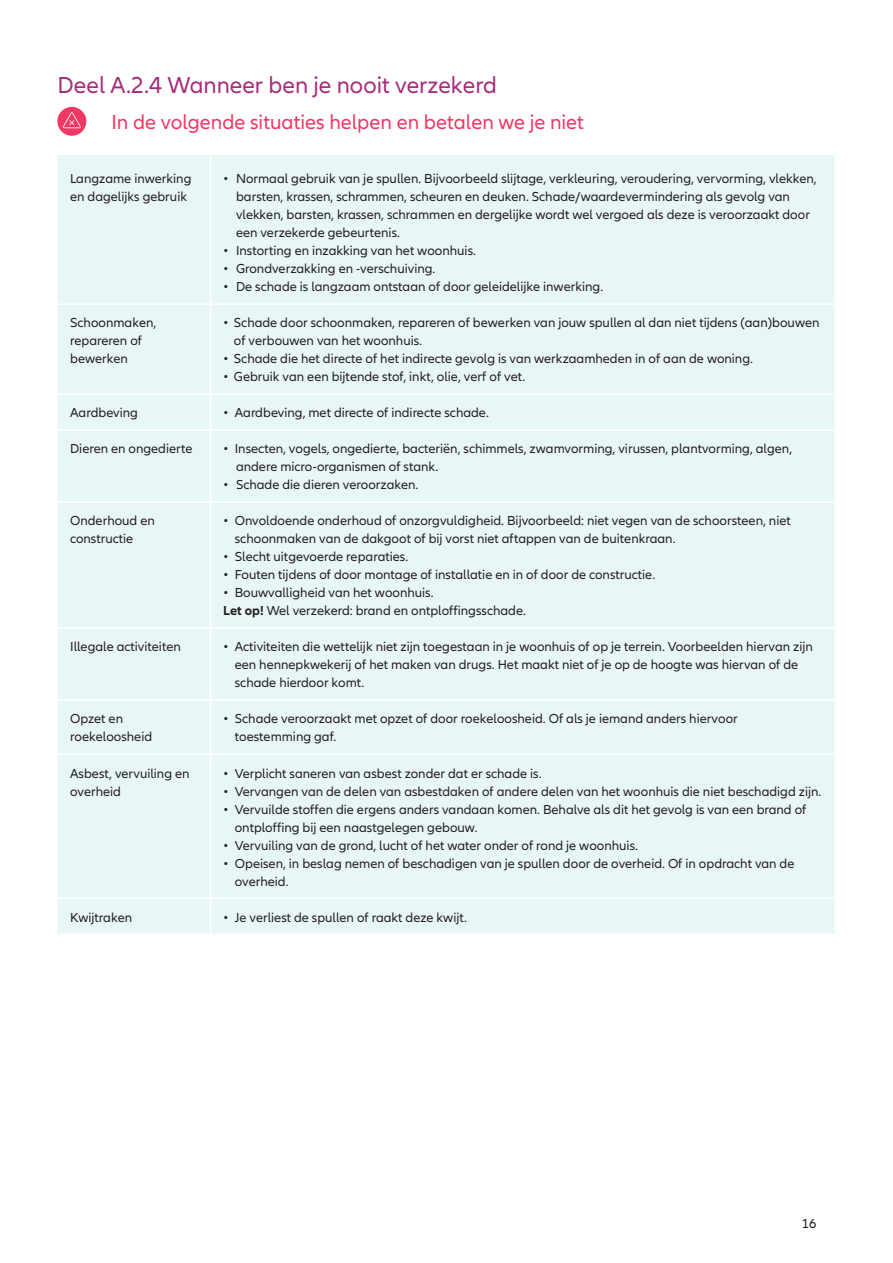
<style>
.page{position:relative;width:893px;height:1263px;background:#fff}
.page>*{position:absolute;margin:0;border:0;box-sizing:border-box;transform-origin:0 0}
.t1{font:24px "Allianz Neo";color:#a62d7b}
.t2{font:21px "Allianz Neo";color:#ef3864}
.Paragraaf{font:13.5px/18px "Allianz Neo";color:#231f20}
.s1{font-weight:700}
</style>
<div class="page">
<div style="left:57px;top:155px;width:778px;height:778px;background:#e9f6f6"></div>
<hr style="left:57px;top:303px;width:153px;height:2px;background:#fff">
<hr style="left:210px;top:303px;width:626px;height:2px;background:#fff">
<hr style="left:57px;top:393px;width:153px;height:2px;background:#fff">
<hr style="left:210px;top:393px;width:626px;height:2px;background:#fff">
<hr style="left:57px;top:429px;width:153px;height:2px;background:#fff">
<hr style="left:210px;top:429px;width:626px;height:2px;background:#fff">
<hr style="left:57px;top:501px;width:153px;height:2px;background:#fff">
<hr style="left:210px;top:501px;width:626px;height:2px;background:#fff">
<hr style="left:57px;top:627px;width:153px;height:2px;background:#fff">
<hr style="left:210px;top:627px;width:626px;height:2px;background:#fff">
<hr style="left:57px;top:699px;width:153px;height:2px;background:#fff">
<hr style="left:210px;top:699px;width:626px;height:2px;background:#fff">
<hr style="left:57px;top:753px;width:153px;height:2px;background:#fff">
<hr style="left:210px;top:753px;width:626px;height:2px;background:#fff">
<hr style="left:57px;top:897px;width:153px;height:2px;background:#fff">
<hr style="left:210px;top:897px;width:626px;height:2px;background:#fff">
<hr style="left:210px;top:155px;width:1px;height:148px;background:#fff">
<hr style="left:210px;top:305px;width:1px;height:88px;background:#fff">
<hr style="left:210px;top:395px;width:1px;height:34px;background:#fff">
<hr style="left:210px;top:431px;width:1px;height:70px;background:#fff">
<hr style="left:210px;top:503px;width:1px;height:124px;background:#fff">
<hr style="left:210px;top:629px;width:1px;height:70px;background:#fff">
<hr style="left:210px;top:701px;width:1px;height:52px;background:#fff">
<hr style="left:210px;top:755px;width:1px;height:142px;background:#fff">
<hr style="left:210px;top:899px;width:1px;height:34px;background:#fff">
<div style="left:57px;top:107px;width:29px;height:29px;background:#ef3864;border-radius:50%"></div>
<svg style="left:63px;top:112px;width:18px;height:16px"></svg>
<h2 class="t1" style="left:57px;top:72px;width:441px">Deel A.2.4 Wanneer ben je nooit verzekerd</h2>
<h3 class="t2" style="left:111px;top:110px;width:474px">In de volgende situaties helpen en betalen we je niet</h3>
<p class="Paragraaf" style="left:70px;top:170px;width:123px">Langzame inwerking en dagelijks gebruik</p>
<p class="Paragraaf" style="left:236px;top:170px;width:582px;text-indent:-13px">• Normaal gebruik van je spullen. Bijvoorbeeld slijtage, verkleuring, veroudering, vervorming, vlekken, barsten, krassen, schrammen, scheuren en deuken. Schade/waardevermindering als gevolg van vlekken, barsten, krassen, schrammen en dergelijke wordt wel vergoed als deze is veroorzaakt door een verzekerde gebeurtenis.</p>
<p class="Paragraaf" style="left:223px;top:242px;width:254px">• Instorting en inzakking van het woonhuis.</p>
<p class="Paragraaf" style="left:223px;top:260px;width:214px">• Grondverzakking en -verschuiving.</p>
<p class="Paragraaf" style="left:223px;top:278px;width:381px">• De schade is langzaam ontstaan of door geleidelijke inwerking.</p>
<p class="Paragraaf" style="left:70px;top:314px;width:88px">Schoonmaken, repareren of bewerken</p>
<p class="Paragraaf" style="left:223px;top:314px;width:598px">• Schade door schoonmaken, repareren of bewerken van jouw spullen al dan niet tijdens (aan)bouwen</p>
<p class="Paragraaf" style="left:234px;top:332px;width:190px">of verbouwen van het woonhuis.</p>
<p class="Paragraaf" style="left:223px;top:350px;width:531px">• Schade die het directe of het indirecte gevolg is van werkzaamheden in of aan de woning.</p>
<p class="Paragraaf" style="left:223px;top:368px;width:304px">• Gebruik van een bijtende stof, inkt, olie, verf of vet.</p>
<p class="Paragraaf" style="left:70px;top:404px;width:69px">Aardbeving</p>
<p class="Paragraaf" style="left:223px;top:404px;width:267px">• Aardbeving, met directe of indirecte schade.</p>
<p class="Paragraaf" style="left:70px;top:440px;width:124px">Dieren en ongedierte</p>
<p class="Paragraaf" style="left:236px;top:440px;width:558px;text-indent:-13px">• Insecten, vogels, ongedierte, bacteriën, schimmels, zwamvorming, virussen, plantvorming, algen, andere micro-organismen of stank.</p>
<p class="Paragraaf" style="left:223px;top:476px;width:197px">• Schade die dieren veroorzaken.</p>
<p class="Paragraaf" style="left:70px;top:512px;width:86px">Onderhoud en constructie</p>
<p class="Paragraaf" style="left:235px;top:512px;width:557px;text-indent:-12px">• Onvoldoende onderhoud of onzorgvuldigheid. Bijvoorbeeld: niet vegen van de schoorsteen, niet schoonmaken van de dakgoot of bij vorst niet aftappen van de buitenkraan.</p>
<p class="Paragraaf" style="left:223px;top:548px;width:187px">• Slecht uitgevoerde reparaties.</p>
<p class="Paragraaf" style="left:223px;top:566px;width:433px">• Fouten tijdens of door montage of installatie en in of door de constructie.</p>
<p class="Paragraaf" style="left:223px;top:584px;width:212px">• Bouwvalligheid van het woonhuis.</p>
<p class="Paragraaf" style="left:223px;top:602px;width:304px"><span class="s1">Let op!</span> Wel verzekerd: brand en ontploffingsschade.</p>
<p class="Paragraaf" style="left:70px;top:638px;width:112px">Illegale activiteiten</p>
<p class="Paragraaf" style="left:235px;top:638px;width:580px;text-indent:-12px">• Activiteiten die wettelijk niet zijn toegestaan in je woonhuis of op je terrein. Voorbeelden hiervan zijn een hennepkwekerij of het maken van drugs. Het maakt niet of je op de hoogte was hiervan of de schade hierdoor komt.</p>
<p class="Paragraaf" style="left:70px;top:710px;width:54px">Opzet en</p>
<p class="Paragraaf" style="left:70px;top:728px;width:83px">roekeloosheid</p>
<p class="Paragraaf" style="left:235px;top:710px;width:504px;text-indent:-12px">• Schade veroorzaakt met opzet of door roekeloosheid. Of als je iemand anders hiervoor toestemming gaf.</p>
<p class="Paragraaf" style="left:70px;top:764px;width:121px">Asbest, vervuiling en overheid</p>
<p class="Paragraaf" style="left:223px;top:764px;width:320px">• Verplicht saneren van asbest zonder dat er schade is.</p>
<p class="Paragraaf" style="left:223px;top:782px;width:600px">• Vervangen van de delen van asbestdaken of andere delen van het woonhuis die niet beschadigd zijn.</p>
<p class="Paragraaf" style="left:235px;top:800px;width:573px;text-indent:-12px">• Vervuilde stoffen die ergens anders vandaan komen. Behalve als dit het gevolg is van een brand of ontploffing bij een naastgelegen gebouw.</p>
<p class="Paragraaf" style="left:223px;top:836px;width:416px">• Vervuiling van de grond, lucht of het water onder of rond je woonhuis.</p>
<p class="Paragraaf" style="left:235px;top:854px;width:561px;text-indent:-12px">• Opeisen, in beslag nemen of beschadigen van je spullen door de overheid. Of in opdracht van de overheid.</p>
<p class="Paragraaf" style="left:70px;top:908px;width:63px">Kwijtraken</p>
<p class="Paragraaf" style="left:223px;top:908px;width:245px">• Je verliest de spullen of raakt deze kwijt.</p>
<p class="Paragraaf" style="left:802px;top:1214px;width:16px">16</p>
</div>
